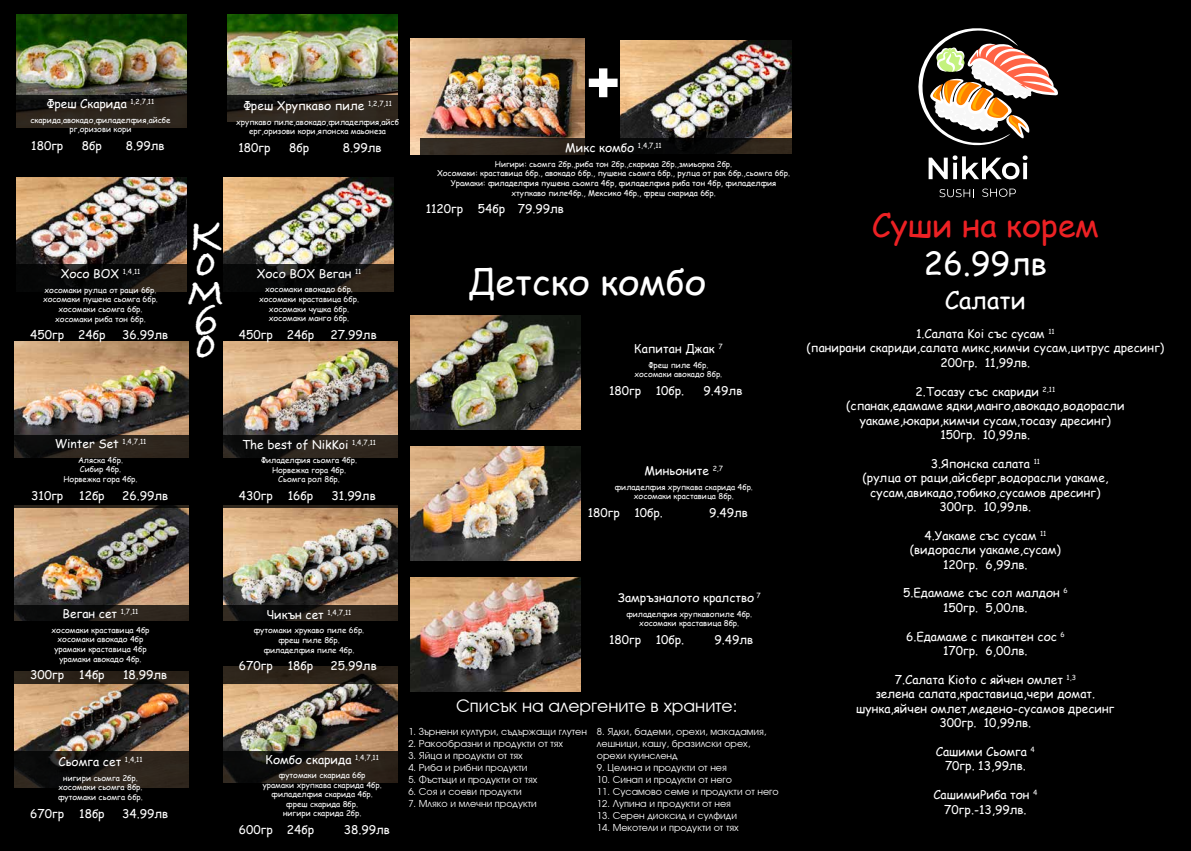
<style>
.page{position:relative;width:1191px;height:851px;background:#fff}
.page>*{position:absolute;margin:0;border:0;box-sizing:border-box;transform-origin:0 0}
.t1{font:60px "Russo One";color:#fff}
.t2{font:700 48px "Bradley Hand ITCTT";color:#fff}
.t3{font:36px "Comic Sans MS";color:#fff}
.t4{font:32px "Comic Sans MS";color:#ed2124}
.t5{font:32px "Comic Sans MS";color:#fff}
.t6{font:24px "Comic Sans MS";color:#fff}
.t7{font:18px "Avanti";color:#fff}
.t8{font:12px/14.4px "Comic Sans MS";color:#fff;text-align:center}
.t9{font:10px/12px "Avanti";color:#fff}
.t10{font:8px/9.6px "Comic Sans MS";color:#fff;text-align:center}
</style>
<div class="page">
<div style="left:0;top:0;width:1191px;height:850px;background:#000"></div>
<img style="left:223px;top:683px;width:174px;height:67px">
<img style="left:14px;top:683px;width:174px;height:67px">
<img style="left:223px;top:507px;width:174px;height:97px">
<img style="left:14px;top:507px;width:174px;height:97px">
<img style="left:223px;top:341px;width:174px;height:93px">
<img style="left:14px;top:341px;width:174px;height:93px">
<img style="left:410px;top:39px;width:175px;height:116px">
<img style="left:16px;top:14px;width:170px;height:81px">
<img style="left:227px;top:14px;width:170px;height:81px">
<img style="left:410px;top:316px;width:170px;height:113px">
<img style="left:410px;top:578px;width:170px;height:113px">
<img style="left:410px;top:447px;width:170px;height:113px">
<svg style="left:928px;top:155px;width:99px;height:24px"></svg>
<svg style="left:918px;top:28px;width:140px;height:118px"></svg>
<svg style="left:939px;top:189px;width:32px;height:8px"></svg>
<svg style="left:982px;top:188px;width:33px;height:9px"></svg>
<img style="left:223px;top:178px;width:170px;height:86px">
<img style="left:621px;top:40px;width:170px;height:99px">
<img style="left:16px;top:178px;width:170px;height:86px">
<svg style="left:16px;top:95px;width:382px;height:33px;fill:#2c231a"></svg>
<div style="left:420px;top:139px;width:382px;height:72px;background:#000101"></div>
<svg style="left:14px;top:434px;width:384px;height:73px"></svg>
<svg style="left:14px;top:604px;width:384px;height:79px"></svg>
<svg style="left:14px;top:750px;width:384px;height:38px"></svg>
<p class="t8" style="left:47px;top:96px;width:109px">Фреш Скарида <sup>1,2,7,11</sup></p>
<p class="t10" style="left:30px;top:115px;width:142px">скарида,авокадо,филаделфия,айсбе рг,оризови кори</p>
<p class="t8" style="left:31px;top:138px;width:34px">180гр</p>
<p class="t8" style="left:82px;top:138px;width:22px">8бр</p>
<p class="t8" style="left:126px;top:138px;width:40px">8.99лв</p>
<p class="t8" style="left:61px;top:266px;width:81px">Хосо BOX <sup>1,4,11</sup></p>
<p class="t10" style="left:43px;top:285px;width:116px">хосомаки рулца от раци 6бр. хосомаки пушена сьомга 6бр. хосомаки сьомга 6бр. хосомаки риба тон 6бр.</p>
<p class="t8" style="left:30px;top:327px;width:77px">450гр 24бр</p>
<p class="t8" style="left:122px;top:327px;width:48px">36.99лв</p>
<p class="t8" style="left:55px;top:436px;width:93px">Winter Set <sup>1,4,7,11</sup></p>
<p class="t10" style="left:63px;top:455px;width:76px">Аляска 4бр.<br>Сибир 4бр.<br>Норвежка гора 4бр.</p>
<p class="t8" style="left:31px;top:487px;width:34px">310гр</p>
<p class="t8" style="left:79px;top:487px;width:27px">12бр</p>
<p class="t8" style="left:122px;top:487px;width:48px">26.99лв</p>
<p class="t8" style="left:63px;top:606px;width:77px">Веган сет <sup>1,7,11</sup></p>
<p class="t10" style="left:52px;top:624px;width:99px">хосомаки краставица 4бр хосомаки авокадо 4бр урамаки краставица 4бр урамаки авокадо 4бр.</p>
<p class="t8" style="left:30px;top:667px;width:76px">300гр 14бр</p>
<p class="t8" style="left:123px;top:667px;width:46px">18.99лв</p>
<p class="t8" style="left:58px;top:754px;width:85px">Сьомга сет <sup>1,4,11</sup></p>
<p class="t10" style="left:58px;top:772px;width:86px">нигири сьомга 2бр. хосомаки сьомга 8бр. футомаки сьомга 6бр.</p>
<p class="t8" style="left:30px;top:805px;width:76px">670гр 18бр</p>
<p class="t8" style="left:122px;top:805px;width:48px">34.99лв</p>
<p class="t8" style="left:243px;top:98px;width:150px">Фреш Хрупкаво пиле <sup>1,2,7,11</sup></p>
<p class="t10" style="left:236px;top:117px;width:164px">хрупкаво пиле,авокадо,филаделфия,айсб ерг,оризови кори,японска маьонеза</p>
<p class="t8" style="left:238px;top:140px;width:34px">180гр</p>
<p class="t8" style="left:289px;top:140px;width:22px">8бр</p>
<p class="t8" style="left:343px;top:140px;width:40px">8.99лв</p>
<h2 class="t2" style="left:189px;top:198px;width:34px">К</h2>
<h2 class="t2" style="left:196px;top:224px;width:22px">о</h2>
<h2 class="t2" style="left:187px;top:253px;width:39px">м</h2>
<h2 class="t2" style="left:194px;top:283px;width:25px">б</h2>
<h2 class="t2" style="left:196px;top:305px;width:22px">о</h2>
<p class="t8" style="left:257px;top:266px;width:106px">Хосо BOX Веган <sup>11</sup></p>
<p class="t10" style="left:259px;top:284px;width:101px">хосомаки авокадо 6бр. хосомаки краставица 6бр. хосомаки чушка 6бр. хосомаки манго 6бр.</p>
<p class="t8" style="left:239px;top:327px;width:77px">450гр 24бр</p>
<p class="t8" style="left:331px;top:327px;width:48px">27.99лв</p>
<p class="t8" style="left:242px;top:436px;width:135px">The best of NikKoi <sup>1,4,7,11</sup></p>
<p class="t10" style="left:261px;top:455px;width:98px">Филаделфия сьомга 4бр.<br>Норвежка гора 4бр.<br>Сьомга рол 8бр.</p>
<p class="t8" style="left:239px;top:487px;width:76px">430гр 16бр</p>
<p class="t8" style="left:331px;top:487px;width:46px">31.99лв</p>
<h1 class="t1" style="left:587px;top:48px;width:34px">+</h1>
<p class="t8" style="left:565px;top:140px;width:98px">Микс комбо <sup>1,4,7,11</sup></p>
<p class="t10" style="left:437px;top:159px;width:354px">Нигири: сьомга 2бр.,риба тон 2бр.,скарида 2бр.,змиьорка 2бр.<br>Хосомаки: краставица 6бр., авокадо 6бр., пушена сьомга 6бр., рулца от рак 6бр.,сьомга 6бр.<br>Урамаки: филаделфия пушена сьомга 4бр, филаделфия риба тон 4бр, филаделфия хтупкаво пиле4бр., Мексико 4бр., фреш скарида 6бр.</p>
<p class="t8" style="left:426px;top:201px;width:140px">1120гр 54бр 79.99лв</p>
<h3 class="t3" style="left:468px;top:255px;width:240px">Детско комбо</h3>
<p class="t8" style="left:634px;top:341px;width:90px">Капитан Джак <sup>7</sup></p>
<p class="t10" style="left:634px;top:359px;width:89px">Фреш пиле 4бр. хосомаки авокадо 8бр.</p>
<p class="t8" style="left:609px;top:383px;width:76px">180гр 10бр.</p>
<p class="t8" style="left:703px;top:383px;width:40px">9.49лв</p>
<p class="t8" style="left:644px;top:463px;width:80px">Миньоните <sup>2,7</sup></p>
<p class="t10" style="left:615px;top:481px;width:140px">филаделфия хрупкава скарида 4бр. хосомаки краставица 8бр.</p>
<p class="t8" style="left:588px;top:504px;width:76px">180гр 10бр.</p>
<p class="t8" style="left:709px;top:504px;width:40px">9.49лв</p>
<p class="t8" style="left:267px;top:607px;width:86px">Чикън сет <sup>1,4,7,11</sup></p>
<p class="t10" style="left:254px;top:625px;width:112px">футомаки хрукаво пиле 6бр. фреш пиле 8бр. филаделфия пиле 4бр.</p>
<p class="t8" style="left:239px;top:658px;width:76px">670гр 18бр</p>
<p class="t8" style="left:331px;top:658px;width:48px">25.99лв</p>
<p class="t8" style="left:265px;top:751px;width:115px">Комбо скарида <sup>1,4,7,11</sup></p>
<p class="t10" style="left:263px;top:769px;width:120px">футомаки скарида 6бр урамаки хрупкава скарида 4бр. филаделфия скарида 4бр. фреш скарида 8бр.<br>нигири скарида 2бр.</p>
<p class="t8" style="left:239px;top:821px;width:77px">600гр 24бр</p>
<p class="t8" style="left:344px;top:821px;width:48px">38.99лв</p>
<p class="t8" style="left:618px;top:590px;width:144px">Замръзналото кралство <sup>7</sup></p>
<p class="t10" style="left:626px;top:608px;width:127px">филаделфия хрупкавопиле 4бр. хосомаки краставица 8бр.</p>
<p class="t8" style="left:609px;top:631px;width:76px">180гр 10бр.</p>
<p class="t8" style="left:714px;top:631px;width:40px">9.49лв</p>
<h3 class="t7" style="left:456px;top:696px;width:283px">Списък на алергените в храните:</h3>
<p class="t9" style="left:408px;top:725px;width:180px">1. Зърнени култури, съдържащи глутен</p>
<p class="t9" style="left:408px;top:737px;width:156px">2. Ракообразни и продукти от тях</p>
<p class="t9" style="left:408px;top:749px;width:116px">3. Яйца и продукти от тях</p>
<p class="t9" style="left:408px;top:761px;width:121px">4. Риба и рибни продукти</p>
<p class="t9" style="left:408px;top:773px;width:131px">5. Фъстъци и продукти от тях</p>
<p class="t9" style="left:408px;top:785px;width:115px">6. Соя и соеви продукти</p>
<p class="t9" style="left:408px;top:797px;width:130px">7. Мляко и млечни продукти</p>
<p class="t9" style="left:597px;top:725px;width:171px">8. Ядки, бадеми, орехи, макадамия, лешници, кашу, бразилски орех, орехи куинсленд</p>
<p class="t9" style="left:597px;top:761px;width:131px">9. Целина и продукти от нея</p>
<p class="t9" style="left:597px;top:773px;width:137px">10. Синап и продукти от него</p>
<p class="t9" style="left:597px;top:785px;width:183px">11. Сусамово семе и продукти от него</p>
<p class="t9" style="left:597px;top:797px;width:135px">12. Лупина и продукти от нея</p>
<p class="t9" style="left:597px;top:809px;width:141px">13. Серен диоксид и сулфиди</p>
<p class="t9" style="left:597px;top:821px;width:143px">14. Мекотели и продукти от тях</p>
<h3 class="t4" style="left:871px;top:201px;width:229px">Суши на корем</h3>
<h3 class="t5" style="left:924px;top:240px;width:124px">26.99лв</h3>
<h3 class="t6" style="left:944px;top:283px;width:83px">Салати</h3>
<p class="t8" style="left:806px;top:326px;width:359px">1.Салата Koi със сусам <sup>11<br></sup>(панирани скариди,салата микс,кимчи сусам,цитрус дресинг)<br>200гр. 11,99лв.</p>
<p class="t8" style="left:846px;top:384px;width:280px">2.Тосазу със скариди <sup>2,11<br></sup>(спанак,едамаме ядки,манго,авокадо,водорасли уакаме,юкари,кимчи сусам,тосазу дресинг)<br>150гр. 10,99лв.</p>
<p class="t8" style="left:862px;top:456px;width:247px">3.Японска салата <sup>11<br></sup>(рулца от раци,айсберг,водорасли уакаме, сусам,авикадо,тобико,сусамов дресинг)<br>300гр. 10,99лв.</p>
<p class="t8" style="left:910px;top:528px;width:153px">4.Уакаме със сусам <sup>11 </sup>(видорасли уакаме,сусам)<br>120гр. 6,99лв.</p>
<p class="t8" style="left:903px;top:585px;width:166px">5.Едамаме със сол малдон <sup>6<br></sup>150гр. 5,00лв.</p>
<p class="t8" style="left:906px;top:628px;width:160px">6.Едамаме с пикантен сос <sup>6<br></sup>170гр. 6,00лв.</p>
<p class="t8" style="left:856px;top:672px;width:260px">7.Салата Kioto с яйчен омлет <sup>1,3<br></sup>зелена салата,краставица,чери домат. шунка,яйчен омлет,медено-сусамов дресинг 300гр. 10,99лв.</p>
<p class="t8" style="left:936px;top:744px;width:100px">Сашими Сьомга <sup>4<br></sup>70гр. 13,99лв.</p>
<p class="t8" style="left:933px;top:787px;width:105px">СашимиРиба тон <sup>4<br></sup>70гр.-13,99лв.</p>
</div>
